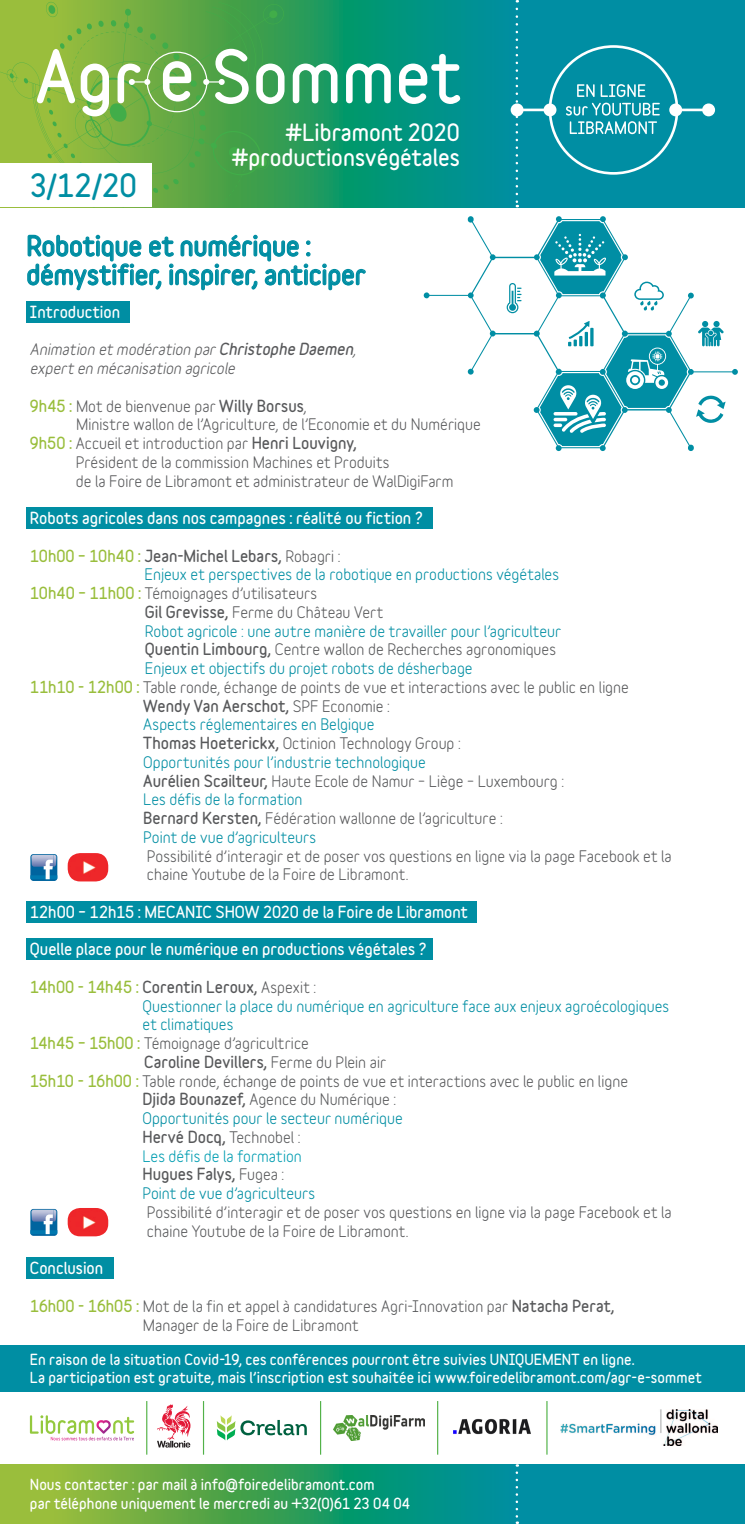
<style>
.page{position:relative;width:745px;height:1524px;background:#fff}
.page>*{position:absolute;margin:0;border:0;box-sizing:border-box;transform-origin:0 0}
.t1{font:900 28.75px "Variable";color:#008ea3}
.t2{font:900 25px/28.8px "Variable";letter-spacing:-.005em;color:#008ea3}
.t3{font:900 21.38px/25.8px "Variable";color:#fff;text-align:right}
.t4{font:700 15px/18.8px "Variable";color:#58595b}
.t5{font:700 15px "Variable";color:#008ea3}
.t6{font:900 15px "Variable";color:#58595b}
.t7{font:900 15px "Variable";color:#fff}
.t8{font:italic 700 15px/18.8px "Variable";color:#58595b}
.t9{font:700 15px "Variable";letter-spacing:.005em;color:#009db1}
.t10{font:900 13.75px/17.5px "Variable";letter-spacing:.005em;color:#fff}
.s1{font-weight:900}
.s2{font-weight:900;color:#99be3c}
.s3{color:#99be3c}
.s4{font-weight:700}
</style>
<div class="page">
<div style="left:0;top:1345px;width:744px;height:46px;background:#008ea3"></div>
<svg style="left:30px;top:1415px;width:104px;height:25px"></svg>
<svg style="left:157px;top:1404px;width:33px;height:43px"></svg>
<svg style="left:217px;top:1415px;width:89px;height:25px"></svg>
<img style="left:333px;top:1415px;width:91px;height:25px">
<img style="left:453px;top:1418px;width:78px;height:17px">
<img style="left:560px;top:1410px;width:157px;height:36px">
<svg style="left:0;top:1464px;width:515px;height:60px;background:#41a35c"></svg>
<div style="left:515px;top:1464px;width:229px;height:60px;background:#008ea3"></div>
<svg style="left:515px;top:1472px;width:2px;height:52px"></svg>
<div style="left:30px;top:853px;width:28px;height:28px;background:#e8f1f6;border-radius:4px"></div>
<svg style="left:30px;top:854px;width:27px;height:27px"></svg>
<svg style="left:30px;top:855px;width:27px;height:24px"></svg>
<img style="left:68px;top:853px;width:40px;height:28px">
<svg style="left:30px;top:1208px;width:28px;height:28px"></svg>
<svg style="left:30px;top:1209px;width:27px;height:27px"></svg>
<svg style="left:30px;top:1209px;width:27px;height:25px"></svg>
<img style="left:68px;top:1208px;width:40px;height:28px">
<div style="left:0;top:0;width:516px;height:207px;background:#009097"></div>
<div style="left:0;top:2px;width:37px;height:162px;background:#9abe3c"></div>
<div style="left:0;top:164px;width:151px;height:43px;background:#fff"></div>
<div style="left:515px;top:0;width:229px;height:207px;background:#008ea3"></div>
<div style="left:26px;top:301px;width:103px;height:21px;background:#008ea3"></div>
<div style="left:26px;top:938px;width:406px;height:21px;background:#008ea3"></div>
<div style="left:26px;top:1257px;width:87px;height:21px;background:#008ea3"></div>
<div style="left:26px;top:901px;width:450px;height:21px;background:#008ea3"></div>
<div style="left:26px;top:507px;width:406px;height:22px;background:#008ea3"></div>
<svg style="left:37px;top:2px;width:423px;height:205px;background:#58af70"></svg>
<svg style="left:510px;top:9px;width:204px;height:198px"></svg>
<svg style="left:27px;top:234px;width:339px;height:57px"></svg>
<svg style="left:423px;top:216px;width:314px;height:235px"></svg>
<svg style="left:697px;top:321px;width:26px;height:25px"></svg>
<svg style="left:695px;top:395px;width:30px;height:28px"></svg>
<svg style="left:634px;top:282px;width:29px;height:29px"></svg>
<svg style="left:506px;top:283px;width:15px;height:30px"></svg>
<svg style="left:538px;top:321px;width:150px;height:126px"></svg>
<svg style="left:538px;top:220px;width:84px;height:75px"></svg>
<h3 class="t3" style="left:232px;top:121px;width:229px">#Libramont 2020 #productionsvégétales</h3>
<h1 class="t1" style="left:30px;top:174px;width:108px">3/12/20</h1>
<h2 class="t2" style="left:26px;top:233px;width:340px">Robotique et numérique : démystifier, inspirer, anticiper</h2>
<p class="t7" style="left:30px;top:305px;width:92px">Introduction</p>
<p class="t8" style="left:30px;top:342px;width:327px">Animation et modération par <span class="s1">Christophe Daemen</span>, expert en mécanisation agricole</p>
<p class="t4" style="left:30px;top:398px;width:278px"><span class="s2">9h45 :</span> Mot de bienvenue par <span class="s1">Willy Borsus</span>,</p>
<p class="t4" style="left:76px;top:417px;width:406px">Ministre wallon de l’Agriculture, de l’Economie et du Numérique</p>
<p class="t4" style="left:30px;top:435px;width:328px"><span class="s2">9h50 :</span> Accueil et introduction par <span class="s1">Henri Louvigny,</span></p>
<p class="t4" style="left:76px;top:454px;width:315px">Président de la commission Machines et Produits</p>
<p class="t4" style="left:76px;top:473px;width:379px">de la Foire de Libramont et administrateur de WalDigiFarm</p>
<p class="t7" style="left:30px;top:512px;width:394px">Robots agricoles dans nos campagnes : réalité ou fiction ?</p>
<p class="t6" style="left:30px;top:549px;width:312px"><span class="s3">10h00 – 10h40 :</span> Jean-Michel Lebars, <span class="s4">Robagri :</span></p>
<p class="t5" style="left:144px;top:568px;width:415px">Enjeux et perspectives de la robotique en productions végétales</p>
<p class="t4" style="left:30px;top:585px;width:288px"><span class="s2">10h40 – 11h00 :</span> Témoignages d’utilisateurs</p>
<p class="t4" style="left:145px;top:604px;width:240px"><span class="s1">Gil Grevisse,</span> Ferme du Château Vert</p>
<p class="t5" style="left:145px;top:625px;width:417px">Robot agricole : une autre manière de travailler pour l’agriculteur</p>
<p class="t4" style="left:145px;top:642px;width:412px"><span class="s1">Quentin Limbourg,</span> Centre wallon de Recherches agronomiques</p>
<p class="t5" style="left:145px;top:662px;width:329px">Enjeux et objectifs du projet robots de désherbage</p>
<p class="t4" style="left:30px;top:679px;width:600px"><span class="s2">11h10 - 12h00 :</span> Table ronde, échange de points de vue et interactions avec le public en ligne</p>
<p class="t6" style="left:143px;top:699px;width:248px">Wendy Van Aerschot, <span class="s4">SPF Economie :</span></p>
<p class="t5" style="left:143px;top:718px;width:233px">Aspects réglementaires en Belgique</p>
<p class="t4" style="left:143px;top:735px;width:319px"><span class="s1">Thomas Hoeterickx,</span> Octinion Technology Group :</p>
<p class="t5" style="left:143px;top:756px;width:284px">Opportunités pour l’industrie technologique</p>
<p class="t4" style="left:143px;top:773px;width:422px"><span class="s1">Aurélien Scailteur,</span> Haute Ecole de Namur – Liège – Luxembourg :</p>
<p class="t5" style="left:143px;top:793px;width:161px">Les défis de la formation</p>
<p class="t4" style="left:143px;top:810px;width:360px"><span class="s1">Bernard Kersten,</span> Fédération wallonne de l’agriculture :</p>
<p class="t5" style="left:143px;top:831px;width:174px">Point de vue d’agriculteurs</p>
<p class="t4" style="left:147px;top:848px;width:526px">Possibilité d’interagir et de poser vos questions en ligne via la page Facebook et la chaine Youtube de la Foire de Libramont.</p>
<p class="t7" style="left:30px;top:905px;width:439px">12h00 – 12h15 : MECANIC SHOW 2020 de la Foire de Libramont</p>
<p class="t7" style="left:30px;top:943px;width:398px">Quelle place pour le numérique en productions végétales ?</p>
<p class="t6" style="left:30px;top:980px;width:287px"><span class="s3">14h00 - 14h45 :</span> Corentin Leroux, <span class="s4">Aspexit :</span></p>
<p class="t5" style="left:142px;top:1000px;width:528px">Questionner la place du numérique en agriculture face aux enjeux agroécologiques</p>
<p class="t5" style="left:142px;top:1018px;width:92px">et climatiques</p>
<p class="t4" style="left:30px;top:1035px;width:280px"><span class="s2">14h45 – 15h00 :</span> Témoignage d’agricultrice</p>
<p class="t6" style="left:144px;top:1055px;width:243px">Caroline Devillers, <span class="s4">Ferme du Plein air</span></p>
<p class="t4" style="left:30px;top:1073px;width:599px"><span class="s2">15h10 - 16h00 :</span> Table ronde, échange de points de vue et interactions avec le public en ligne</p>
<p class="t4" style="left:142px;top:1092px;width:255px"><span class="s1">Djida Bounazef,</span> Agence du Numérique :</p>
<p class="t5" style="left:142px;top:1112px;width:262px">Opportunités pour le secteur numérique</p>
<p class="t6" style="left:142px;top:1130px;width:159px">Hervé Docq, <span class="s4">Technobel :</span></p>
<p class="t9" style="left:142px;top:1150px;width:161px">Les défis de la formation</p>
<p class="t6" style="left:142px;top:1168px;width:143px">Hugues Falys, <span class="s4">Fugea :</span></p>
<p class="t5" style="left:142px;top:1187px;width:174px">Point de vue d’agriculteurs</p>
<p class="t4" style="left:147px;top:1204px;width:526px">Possibilité d’interagir et de poser vos questions en ligne via la page Facebook et la chaine Youtube de la Foire de Libramont.</p>
<p class="t7" style="left:30px;top:1262px;width:75px">Conclusion</p>
<p class="t4" style="left:143px;top:1298px;width:473px;text-indent:-113px"><span class="s2">16h00 - 16h05 :</span> Mot de la fin et appel à candidatures Agri-Innovation par <span class="s1">Natacha Perat,<br></span>Manager de la Foire de Libramont</p>
<p class="t10" style="left:30px;top:1352px;width:673px">En raison de la situation Covid-19, ces conférences pourront être suivies UNIQUEMENT en ligne.<br>La participation est gratuite, mais l’inscription est souhaitée ici www.foiredelibramont.com/agr-e-sommet</p>
<p class="t10" style="left:30px;top:1476px;width:381px;line-height:18.8px">Nous contacter : par mail à info@foiredelibramont.com<br>par téléphone uniquement le mercredi au +32(0)61 23 04 04</p>
</div>
